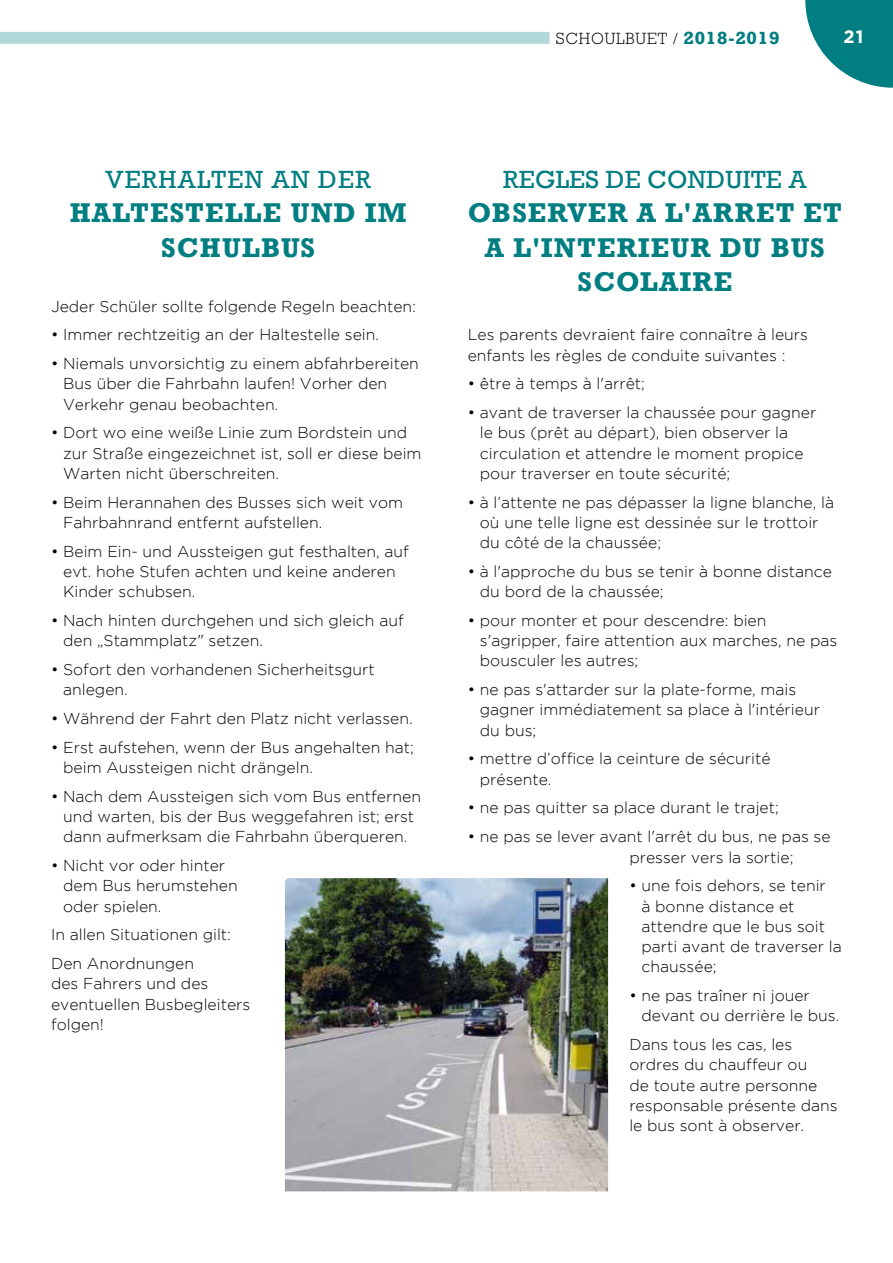
<style>
.page{position:relative;width:893px;height:1263px;background:#fff}
.page>*{position:absolute;margin:0;border:0;box-sizing:border-box;transform-origin:0 0}
.t1{font:700 25.5px/34.5px "Rockwell";letter-spacing:.05em;color:#007e81;text-align:center}
.t2{font:25.5px "Rockwell";letter-spacing:.01em;color:#007e81}
.t3{font:25.5px "Rockwell";letter-spacing:.05em;color:#007e81}
.t4{font:700 18px "Gotham";color:#fff}
.t5{font:300 16.5px "Rockwell";letter-spacing:.05em;color:#000}
.t6{font:300 15.75px/20.2px "Gotham";color:#000}
.s1{font-weight:700;color:#007e81}
</style>
<div class="page">
<svg style="left:805px;top:0;width:88px;height:88px"></svg>
<div style="left:0;top:32px;width:550px;height:12px;background:#b3d8d9"></div>
<img style="left:285px;top:878px;width:323px;height:313px">
<p class="t5" style="left:556px;top:29px;width:225px">SCHOULBUET / <span class="s1">2018-2019</span></p>
<p class="t4" style="left:843px;top:26px;width:21px">21</p>
<h1 class="t3" style="left:105px;top:164px;width:267px">VERHALTEN AN DER</h1>
<h1 class="t1" style="left:70px;top:195px;width:338px">HALTESTELLE UND IM<br>SCHULBUS</h1>
<p class="t6" style="left:51px;top:296px;width:366px">Jeder Schüler sollte folgende Regeln beachten:</p>
<p class="t6" style="left:51px;top:324px;width:330px">• Immer rechtzeitig an der Haltestelle sein.</p>
<p class="t6" style="left:63px;top:353px;width:357px;text-indent:-12px">• Niemals unvorsichtig zu einem abfahrbereiten<br>Bus über die Fahrbahn laufen! Vorher den<br>Verkehr genau beobachten.</p>
<p class="t6" style="left:63px;top:422px;width:360px;text-indent:-12px">• Dort wo eine weiße Linie zum Bordstein und zur Straße eingezeichnet ist, soll er diese beim<br>Warten nicht überschreiten.</p>
<p class="t6" style="left:63px;top:492px;width:341px;text-indent:-12px">• Beim Herannahen des Busses sich weit vom<br>Fahrbahnrand entfernt aufstellen.</p>
<p class="t6" style="left:63px;top:541px;width:347px;text-indent:-12px">• Beim Ein- und Aussteigen gut festhalten, auf evt. hohe Stufen achten und keine anderen<br>Kinder schubsen.</p>
<p class="t6" style="left:63px;top:610px;width:342px;text-indent:-12px">• Nach hinten durchgehen und sich gleich auf den „Stammplatz" setzen.</p>
<p class="t6" style="left:63px;top:659px;width:313px;text-indent:-12px">• Sofort den vorhandenen Sicherheitsgurt anlegen.</p>
<p class="t6" style="left:51px;top:708px;width:363px">• Während der Fahrt den Platz nicht verlassen.</p>
<p class="t6" style="left:63px;top:737px;width:352px;text-indent:-12px">• Erst aufstehen, wenn der Bus angehalten hat; beim Aussteigen nicht drängeln.</p>
<p class="t6" style="left:51px;top:786px;width:371px;text-align:center">• Nach dem Aussteigen sich vom Bus entfernen und warten, bis der Bus weggefahren ist; erst dann aufmerksam die Fahrbahn überqueren.</p>
<p class="t6" style="left:63px;top:855px;width:176px;text-indent:-12px">• Nicht vor oder hinter dem Bus herumstehen oder spielen.</p>
<p class="t6" style="left:51px;top:920px;width:182px;line-height:28.8px">In allen Situationen gilt:<br>Den Anordnungen</p>
<p class="t6" style="left:51px;top:973px;width:201px">des Fahrers und des eventuellen Busbegleiters folgen!</p>
<h1 class="t2" style="left:503px;top:164px;width:305px">REGLES DE CONDUITE A</h1>
<h1 class="t1" style="left:468px;top:195px;width:376px">OBSERVER A L'ARRET ET<br>A L'INTERIEUR DU BUS<br>SCOLAIRE</h1>
<p class="t6" style="left:468px;top:324px;width:342px">Les parents devraient faire connaître à leurs enfants les règles de conduite suivantes :</p>
<p class="t6" style="left:468px;top:373px;width:179px">• être à temps à l'arrêt;</p>
<p class="t6" style="left:480px;top:402px;width:338px;text-indent:-12px">• avant de traverser la chaussée pour gagner le bus (prêt au départ), bien observer la circulation et attendre le moment propice pour traverser en toute sécurité;</p>
<p class="t6" style="left:480px;top:492px;width:356px;text-indent:-12px">• à l’attente ne pas dépasser la ligne blanche, là où une telle ligne est dessinée sur le trottoir du côté de la chaussée;</p>
<p class="t6" style="left:480px;top:561px;width:354px;text-indent:-12px">• à l'approche du bus se tenir à bonne distance du bord de la chaussée;</p>
<p class="t6" style="left:480px;top:610px;width:359px;text-indent:-12px">• pour monter et pour descendre: bien s'agripper, faire attention aux marches, ne pas bousculer les autres;</p>
<p class="t6" style="left:480px;top:679px;width:342px;text-indent:-12px">• ne pas s'attarder sur la plate-forme, mais gagner immédiatement sa place à l'intérieur du bus;</p>
<p class="t6" style="left:480px;top:748px;width:292px;text-indent:-12px">• mettre d’office la ceinture de sécurité présente.</p>
<p class="t6" style="left:468px;top:797px;width:313px">• ne pas quitter sa place durant le trajet;</p>
<p class="t6" style="left:629px;top:826px;width:203px;text-indent:-162px">• ne pas se lever avant l'arrêt du bus, ne pas se presser vers la sortie;</p>
<p class="t6" style="left:641px;top:875px;width:202px;text-indent:-12px">• une fois dehors, se tenir<br>à bonne distance et attendre que le bus soit parti avant de traverser la chaussée;</p>
<p class="t6" style="left:641px;top:985px;width:199px;text-indent:-12px">• ne pas traîner ni jouer devant ou derrière le bus.</p>
<p class="t6" style="left:629px;top:1034px;width:210px">Dans tous les cas, les ordres du chauffeur ou<br>de toute autre personne responsable présente dans le bus sont à observer.</p>
</div>
